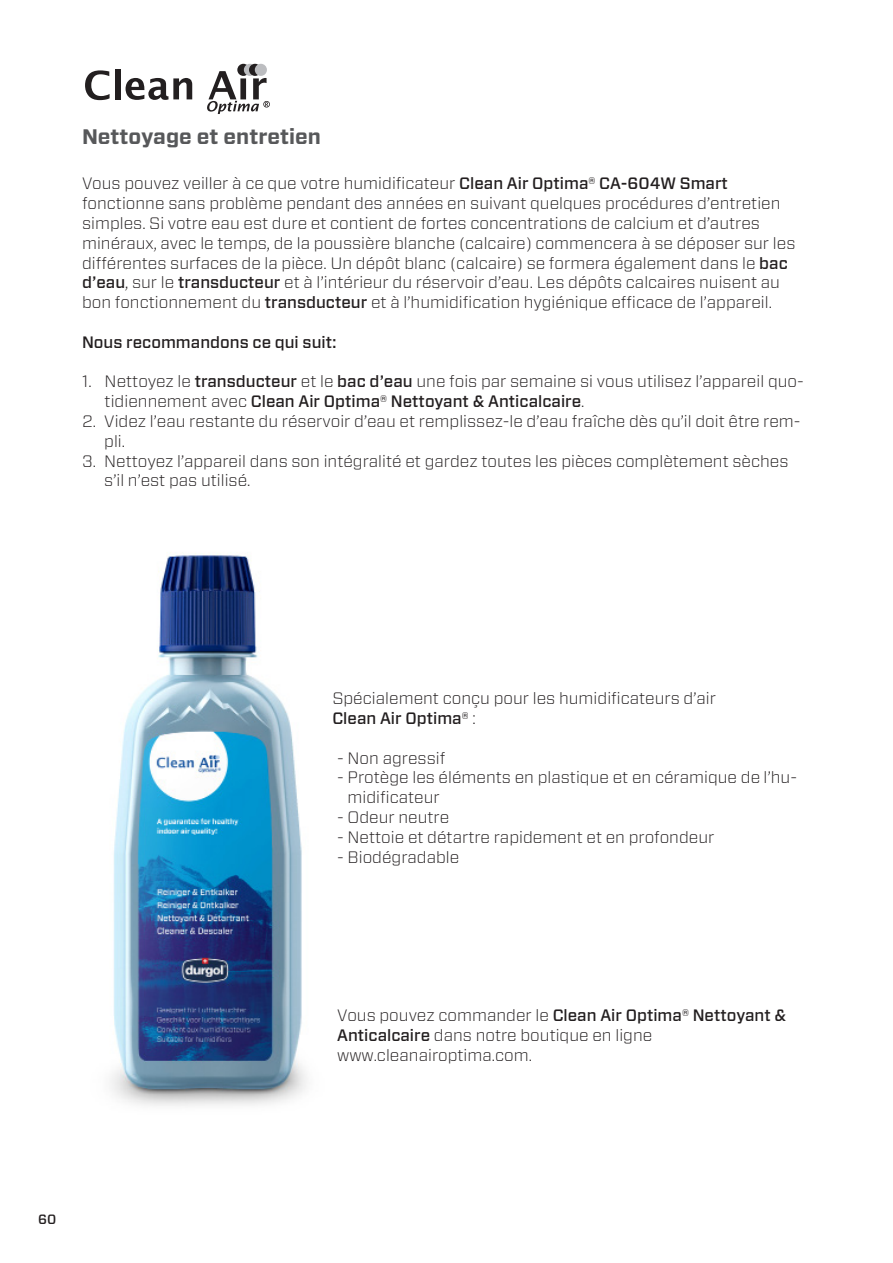
<style>
.page{position:relative;width:893px;height:1263px;background:#fff}
.page>*{position:absolute;margin:0;border:0;box-sizing:border-box;transform-origin:0 0}
.Platte_tekst{font:700 21px "Forza";color:#57585a}
.Platte_tekst-2{font:300 16.5px/19.8px "Forza";color:#231f20}
.Platte_tekst-3{font:500 16.5px "Forza";color:#231f20}
.t1{font:500 13.5px "Forza";color:#231f20}
.s1{font-weight:500}
</style>
<div class="page">
<svg style="left:85px;top:70px;width:25px;height:30px"></svg>
<div style="left:115px;top:69px;width:5px;height:30px;background:#231f20"></div>
<svg style="left:126px;top:78px;width:66px;height:22px"></svg>
<svg style="left:237px;top:64px;width:12px;height:12px"></svg>
<div style="left:244px;top:64px;width:12px;height:12px;background:#bcbdc0;border-radius:50%"></div>
<svg style="left:249px;top:64px;width:12px;height:12px"></svg>
<div style="left:255px;top:64px;width:12px;height:12px;background:#bcbdc0;border-radius:50%"></div>
<svg style="left:207px;top:70px;width:63px;height:44px"></svg>
<img style="left:110px;top:552px;width:197px;height:554px">
<p class="Platte_tekst" style="left:82px;top:123px;width:240px">Nettoyage et entretien</p>
<p class="Platte_tekst-2" style="left:82px;top:173px;width:715px">Vous pouvez veiller à ce que votre humidificateur <span class="s1">Clean Air Optima® CA-604W Smart </span>fonctionne sans problème pendant des années en suivant quelques procédures d’entretien simples. Si votre eau est dure et contient de fortes concentrations de calcium et d’autres minéraux, avec le temps, de la poussière blanche (calcaire) commencera à se déposer sur les différentes surfaces de la pièce. Un dépôt blanc (calcaire) se formera également dans le <span class="s1">bac d’eau</span>, sur le <span class="s1">transducteur</span> et à l’intérieur du réservoir d’eau. Les dépôts calcaires nuisent au bon fonctionnement du <span class="s1">transducteur</span> et à l’humidification hygiénique efficace de l’appareil.</p>
<p class="Platte_tekst-3" style="left:82px;top:331px;width:256px">Nous recommandons ce qui suit:</p>
<p class="Platte_tekst-2" style="left:105px;top:371px;width:701px;text-indent:-23px">1. Nettoyez le <span class="s1">transducteur</span> et le <span class="s1">bac d’eau</span> une fois par semaine si vous utilisez l’appareil quo&shy;tidiennement avec <span class="s1">Clean Air Optima® Nettoyant &amp; Anticalcaire</span>.</p>
<p class="Platte_tekst-2" style="left:104px;top:411px;width:698px;text-indent:-22px">2. Videz l’eau restante du réservoir d’eau et remplissez-le d’eau fraîche dès qu’il doit être rem&shy;pli.</p>
<p class="Platte_tekst-2" style="left:104px;top:450px;width:686px;text-indent:-22px">3. Nettoyez l’appareil dans son intégralité et gardez toutes les pièces complètement sèches s’il n’est pas utilisé.</p>
<p class="t1" style="left:38px;top:1210px;width:20px">60</p>
<p class="Platte_tekst-2" style="left:332px;top:688px;width:385px">Spécialement conçu pour les humidificateurs d’air<br><span class="s1">Clean Air Optima®</span> :</p>
<p class="Platte_tekst-2" style="left:337px;top:747px;width:110px">- Non agressif</p>
<p class="Platte_tekst-2" style="left:348px;top:767px;width:451px;text-indent:-10px">- Protège les éléments en plastique et en céramique de l’hu&shy;midificateur</p>
<p class="Platte_tekst-2" style="left:337px;top:807px;width:114px">- Odeur neutre</p>
<p class="Platte_tekst-2" style="left:337px;top:827px;width:379px">- Nettoie et détartre rapidement et en profondeur</p>
<p class="Platte_tekst-2" style="left:337px;top:846px;width:124px">- Biodégradable</p>
<p class="Platte_tekst-2" style="left:337px;top:1005px;width:451px">Vous pouvez commander le <span class="s1">Clean Air Optima® Nettoyant &amp;<br>Anticalcaire</span> dans notre boutique en ligne www.cleanairoptima.com.</p>
</div>
